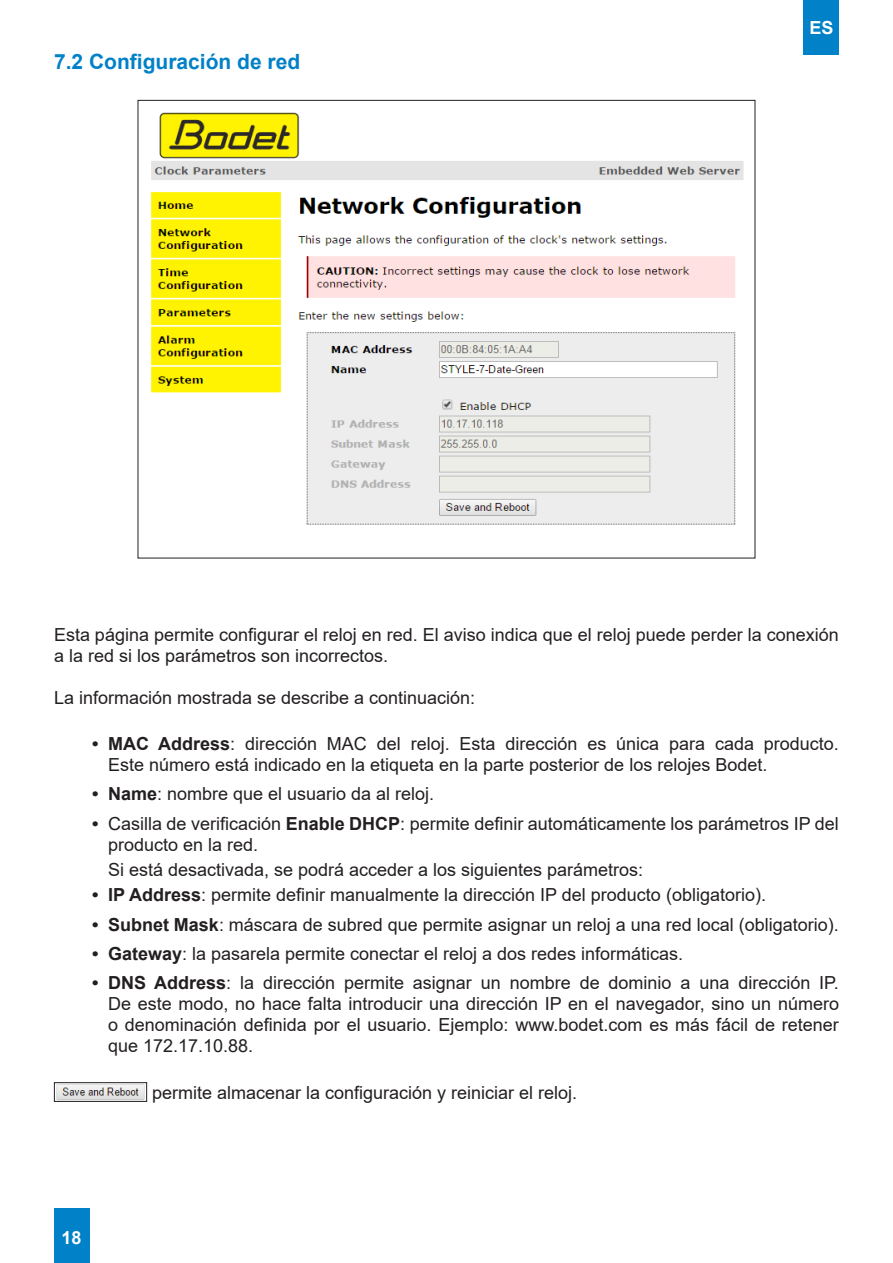
<style>
.page{position:relative;width:893px;height:1263px;background:#fff}
.page>*{position:absolute;margin:0;border:0;box-sizing:border-box;transform-origin:0 0}
.Sous_titre{font:700 21px "Arial";color:#0081c8}
.texte_normal{font:18px/21px "Arial";color:#231f20}
.t1{font:700 18px "Arial";color:#fff}
.s1{font-weight:700}
</style>
<div class="page">
<div style="left:54px;top:1209px;width:35px;height:54px;background:#0081c8"></div>
<div style="left:804px;top:0;width:35px;height:54px;background:#0081c8"></div>
<img style="left:56px;top:1084px;width:89px;height:16px">
<div style="left:54px;top:1082px;width:93px;height:20px;border:1px solid #231f20"></div>
<img style="left:151px;top:112px;width:593px;height:413px">
<p class="Sous_titre" style="left:54px;top:47px;width:248px">7.2 Configuración de red</p>
<p class="t1" style="left:809px;top:15px;width:26px">ES</p>
<p class="texte_normal" style="left:54px;top:624px;width:786px">Esta página permite configurar el reloj en red. El aviso indica que el reloj puede perder la conexión a la red si los parámetros son incorrectos.</p>
<p class="texte_normal" style="left:54px;top:687px;width:423px">La información mostrada se describe a continuación:</p>
<p class="texte_normal" style="left:108px;top:733px;width:732px;text-indent:-16px"><span class="s1">• MAC Address</span>: dirección MAC del reloj. Esta dirección es única para cada producto.<br>Este número está indicado en la etiqueta en la parte posterior de los relojes Bodet.</p>
<p class="texte_normal" style="left:92px;top:783px;width:343px"><span class="s1">• Name</span>: nombre que el usuario da al reloj.</p>
<p class="texte_normal" style="left:108px;top:813px;width:732px;text-indent:-16px"><span class="s1">•</span> Casilla de verificación <span class="s1">Enable DHCP</span>: permite definir automáticamente los parámetros IP del producto en la red.</p>
<p class="texte_normal" style="left:108px;top:859px;width:537px">Si está desactivada, se podrá acceder a los siguientes parámetros:</p>
<p class="texte_normal" style="left:92px;top:884px;width:675px"><span class="s1">• IP Address</span>: permite definir manualmente la dirección IP del producto (obligatorio).</p>
<p class="texte_normal" style="left:92px;top:914px;width:748px"><span class="s1">• Subnet Mask</span>: máscara de subred que permite asignar un reloj a una red local (obligatorio).</p>
<p class="texte_normal" style="left:92px;top:943px;width:592px"><span class="s1">• Gateway</span>: la pasarela permite conectar el reloj a dos redes informáticas.</p>
<p class="texte_normal" style="left:108px;top:972px;width:732px;text-align:justify;text-indent:-16px"><span class="s1">• DNS Address</span>: la dirección permite asignar un nombre de dominio a una dirección IP.<br>De este modo, no hace falta introducir una dirección IP en el navegador, sino un número o denominación definida por el usuario. Ejemplo: www.bodet.com es más fácil de retener que 172.17.10.88.</p>
<p class="texte_normal" style="left:152px;top:1082px;width:427px">permite almacenar la configuración y reiniciar el reloj.</p>
<p class="t1" style="left:62px;top:1225px;width:22px">18</p>
</div>
